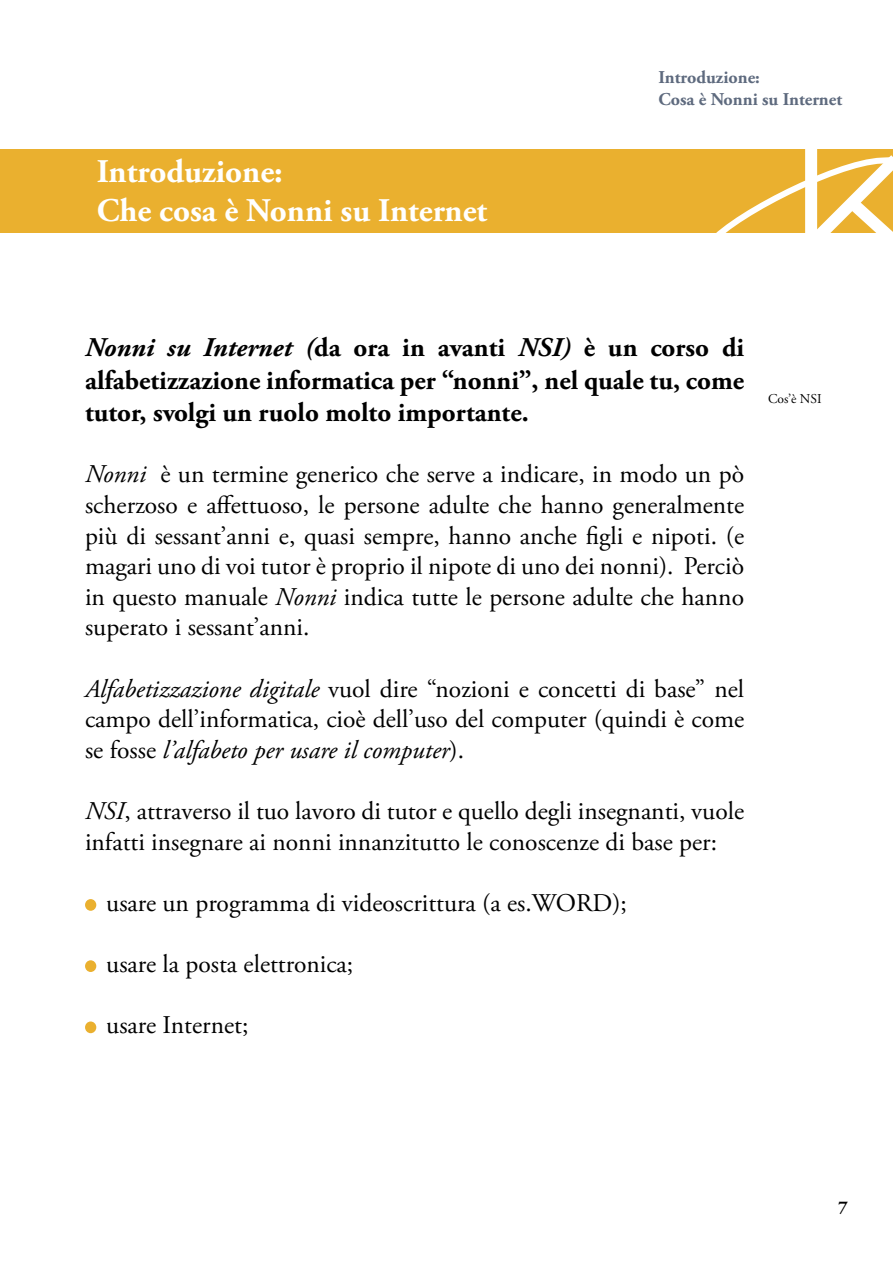
<style>
.page{position:relative;width:893px;height:1263px;background:#fff}
.page>*{position:absolute;margin:0;border:0;box-sizing:border-box;transform-origin:0 0}
.t1{font:700 33px/39.6px "Adobe Garamond Pro";color:#fff}
.t2{font:700 27px/32.4px "Adobe Garamond Pro";color:#000;text-align:justify}
.t3{font:25.5px/30.6px "Adobe Garamond Pro";color:#000;text-align:justify}
.t4{font:700 18px/21.6px "Adobe Garamond Pro";color:#5e6a7e}
.t5{font:700 18px "Adobe Garamond Pro";color:#000}
.t6{font:13.5px "Adobe Garamond Pro";color:#000}
.s1{font-style:italic}
</style>
<div class="page">
<div style="left:0;top:150px;width:893px;height:83px;background:#eab02f"></div>
<div style="left:85px;top:899px;width:11px;height:12px;background:#eab02f;border-radius:50%"></div>
<div style="left:85px;top:960px;width:11px;height:12px;background:#eab02f;border-radius:50%"></div>
<div style="left:85px;top:1021px;width:11px;height:12px;background:#eab02f;border-radius:50%"></div>
<svg style="left:698px;top:149px;width:195px;height:84px"></svg>
<p class="t1" style="left:97px;top:152px;width:392px">Introduzione:<br>Che cosa è Nonni su Internet</p>
<p class="t4" style="left:658px;top:67px;width:185px">Introduzione:<br>Cosa è Nonni su Internet</p>
<p class="t2" style="left:85px;top:332px;width:661px"><span class="s1">Nonni su Internet (</span>da ora in avanti <span class="s1">NSI)</span> è un corso di alfabetizzazione informatica per “nonni”, nel quale tu, come tutor, svolgi un ruolo molto importante.</p>
<p class="t3" style="left:85px;top:460px;width:661px"><span class="s1">Nonni</span> è un termine generico che serve a indicare, in modo un pò scherzoso e affettuoso, le persone adulte che hanno generalmente più di sessant’anni e, quasi sempre, hanno anche figli e nipoti. (e magari uno di voi tutor è proprio il nipote di uno dei nonni). Perciò in questo manuale <span class="s1">Nonni</span> indica tutte le persone adulte che hanno superato i sessant’anni.</p>
<p class="t3" style="left:85px;top:674px;width:661px"><span class="s1">Alfabetizzazione digitale</span> vuol dire “nozioni e concetti di base” nel campo dell’informatica, cioè dell’uso del computer (quindi è come se fosse <span class="s1">l’alfabeto per usare il computer</span>).</p>
<p class="t3" style="left:85px;top:796px;width:661px"><span class="s1">NSI</span>, attraverso il tuo lavoro di tutor e quello degli insegnanti, vuole infatti insegnare ai nonni innanzitutto le conoscenze di base per:</p>
<p class="t3" style="left:106px;top:888px;width:522px">usare un programma di videoscrittura (a es.WORD);</p>
<p class="t3" style="left:106px;top:949px;width:248px">usare la posta elettronica;</p>
<p class="t3" style="left:106px;top:1011px;width:144px">usare Internet;</p>
<p class="t6" style="left:768px;top:391px;width:55px">Cos’è NSI</p>
<p class="t5" style="left:838px;top:1197px;width:11px">7</p>
</div>
